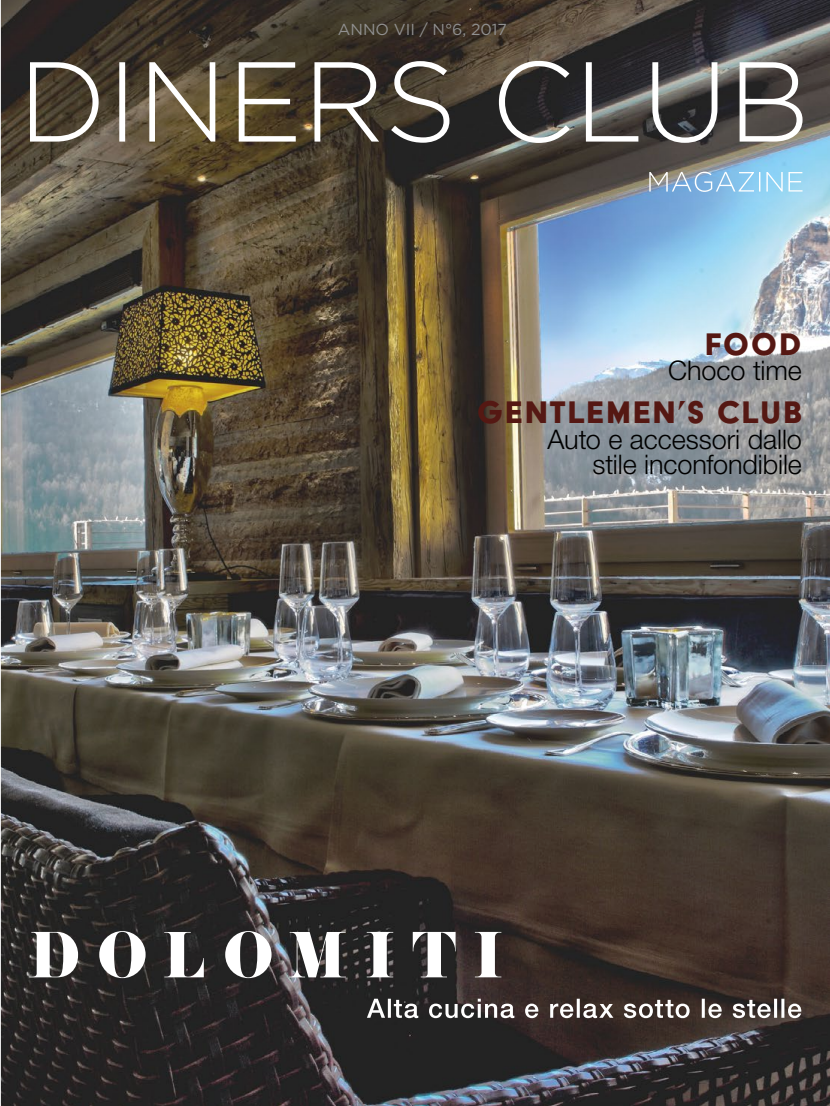
<style>
.page{position:relative;width:830px;height:1106px;background:#fff}
.page>*{position:absolute;margin:0;border:0;box-sizing:border-box;transform-origin:0 0}
.t1{font:36px "Acier BAT Text Solid";letter-spacing:.045em;color:#551813}
.t2{font:300 27px/25.5px "Helvetica Neue LT Std";letter-spacing:-.005em;color:#000;text-align:right}
.t3{font:15.9px "Gotham";color:#909090}
</style>
<div class="page">
<img style="left:0;top:0;width:829px;height:1106px">
<svg style="left:30px;top:61px;width:772px;height:82px;background:#676159"></svg>
<svg style="left:649px;top:172px;width:153px;height:20px;background:#9cc4de"></svg>
<svg style="left:367px;top:998px;width:434px;height:20px"></svg>
<svg style="left:29px;top:931px;width:472px;height:47px"></svg>
<p class="t3" style="left:338px;top:19px;width:170px">ANNO VII / N°6, 2017</p>
<h1 class="t1" style="left:704px;top:325px;width:98px">FOOD</h1>
<p class="t2" style="left:668px;top:357px;width:135px">Choco time</p>
<h1 class="t1" style="left:476px;top:393px;width:326px">GENTLEMEN’S CLUB</h1>
<p class="t2" style="left:547px;top:426px;width:256px">Auto e accessori dallo stile inconfondibile</p>
</div>
